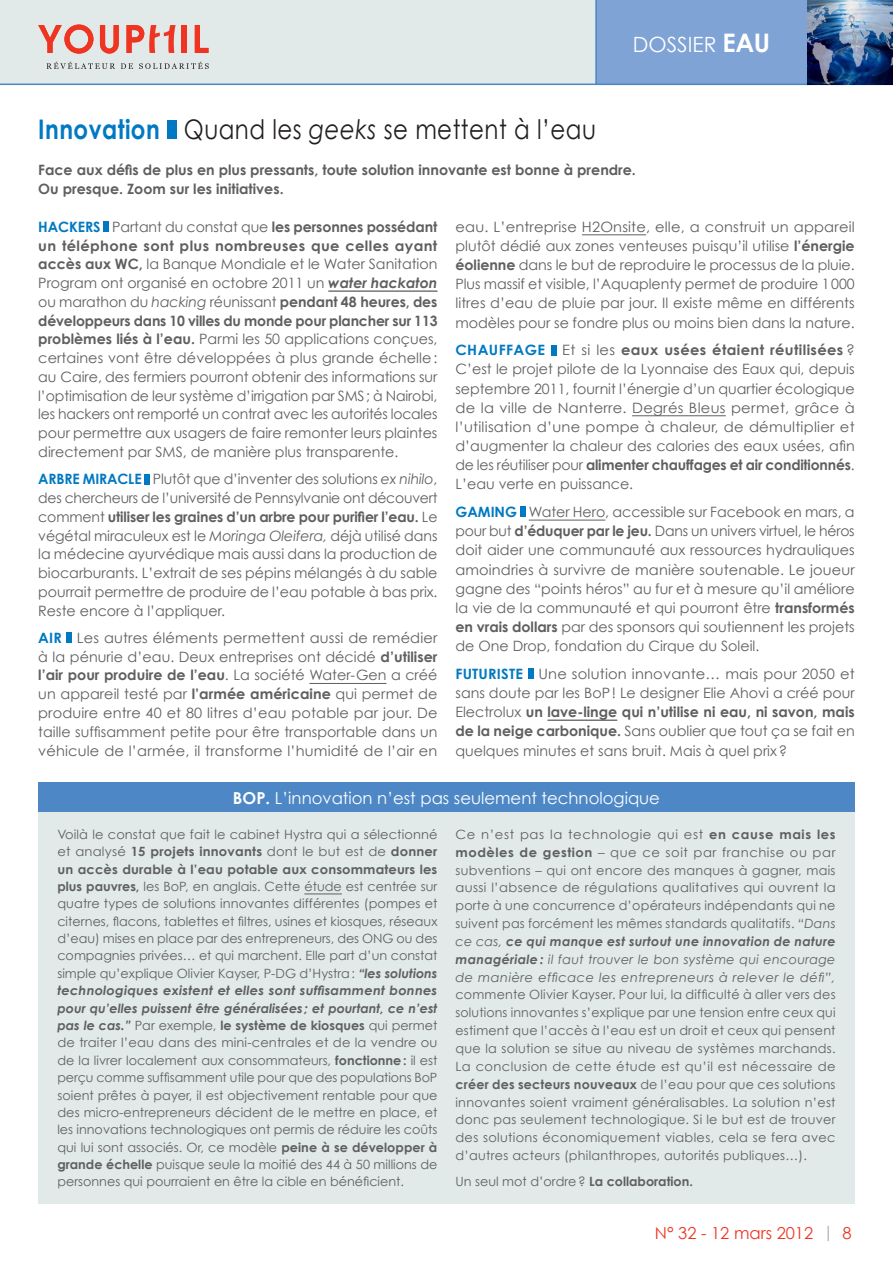
<style>
.page{position:relative;width:893px;height:1263px;background:#fff}
.page>*{position:absolute;margin:0;border:0;box-sizing:border-box;transform-origin:0 0}
.Grd_article_titre{font:27px "Century Gothic";letter-spacing:.02em;color:#231f20;scale:.85 1}
.t1{font:21px "Century Gothic";color:#fff}
.Exergue_-_tire{font:16.5px "Century Gothic";color:#fff}
.t2{font:16.5px "Century Gothic";color:#ef3522}
.article-body-1er{font:14.25px/18.8px "Century Gothic";color:#5f5f62;text-align:justify}
.chapo-4_mm_avant{font:700 14.25px/18.8px "Century Gothic";color:#5f5f62}
.encadré-body{font:12.75px/17.4px "Century Gothic";color:#5f5f62;text-align:justify}
.s1{font-weight:700;font-size:25.5px}
.s2{font-weight:700;color:#0079c2}
.s3{font-style:italic}
.s4{font-weight:700}
.s5{font-weight:700;font-style:italic}
.s6{color:#abacb0}
</style>
<div class="page">
<div style="left:0;top:0;width:595px;height:85px;background:#e1e9e9"></div>
<svg style="left:47px;top:62px;width:68px;height:7px"></svg>
<svg style="left:121px;top:63px;width:12px;height:6px"></svg>
<svg style="left:139px;top:62px;width:70px;height:7px"></svg>
<svg style="left:38px;top:25px;width:55px;height:29px;background:#e69f97"></svg>
<svg style="left:100px;top:25px;width:19px;height:29px"></svg>
<div style="left:182px;top:25px;width:5px;height:28px;background:#ef3522"></div>
<svg style="left:195px;top:25px;width:13px;height:28px"></svg>
<svg style="left:126px;top:25px;width:50px;height:28px"></svg>
<div style="left:595px;top:0;width:213px;height:85px;background:#80a3d5"></div>
<img style="left:808px;top:0;width:85px;height:85px">
<div style="left:38px;top:782px;width:817px;height:30px;background:#4d87c6"></div>
<div style="left:167px;top:121px;width:10px;height:18px;background:#0079c2"></div>
<hr style="left:328px;top:290px;width:109px;height:2px;background:#5f5f62">
<hr style="left:309px;top:683px;width:77px;height:1px;background:#5f5f62">
<div style="left:104px;top:222px;width:5px;height:10px;background:#0079c2"></div>
<div style="left:145px;top:474px;width:5px;height:10px;background:#0079c2"></div>
<div style="left:67px;top:633px;width:5px;height:10px;background:#0079c2"></div>
<hr style="left:582px;top:234px;width:64px;height:1px;background:#5f5f62">
<hr style="left:632px;top:415px;width:94px;height:1px;background:#5f5f62">
<hr style="left:529px;top:520px;width:76px;height:1px;background:#5f5f62">
<hr style="left:547px;top:719px;width:70px;height:2px;background:#5f5f62">
<div style="left:551px;top:345px;width:5px;height:10px;background:#0079c2"></div>
<div style="left:520px;top:507px;width:5px;height:10px;background:#0079c2"></div>
<div style="left:528px;top:669px;width:5px;height:10px;background:#0079c2"></div>
<div style="left:38px;top:812px;width:817px;height:391px;background:#e1e9e9"></div>
<hr style="left:304px;top:893px;width:38px;height:1px;background:#5f5f62">
<p class="t1" style="left:633px;top:32px;width:139px">DOSSIER <span class="s1">EAU</span></p>
<p class="Grd_article_titre" style="left:38px;top:113px;width:658px"><span class="s2">Innovation</span> Quand les <span class="s3">geeks</span> se mettent à l’eau</p>
<p class="chapo-4_mm_avant" style="left:38px;top:160px;width:599px">Face aux défis de plus en plus pressants, toute solution innovante est bonne à prendre.<br>Ou presque. Zoom sur les initiatives.</p>
<p class="article-body-1er" style="left:38px;top:217px;width:401px"><span class="s2">HACKERS</span> Partant du constat que <span class="s4">les personnes possédant un téléphone sont plus nombreuses que celles ayant accès aux WC,</span> la Banque Mondiale et le Water Sanitation Program ont organisé en octobre 2011 un <span class="s5">water hackaton </span>ou marathon du <span class="s3">hacking</span> réunissant <span class="s4">pendant 48 heures, des développeurs dans 10 villes du monde pour plancher sur 113 problèmes liés à l’eau.</span> Parmi les 50 applications conçues, certaines vont être développées à plus grande échelle: au Caire, des fermiers pourront obtenir des informations sur l’optimisation de leur système d’irrigation par SMS; à Nairobi, les hackers ont remporté un contrat avec les autorités locales pour permettre aux usagers de faire remonter leurs plaintes directement par SMS, de manière plus transparente.</p>
<p class="article-body-1er" style="left:38px;top:470px;width:401px"><span class="s2">ARBRE MIRACLE</span> Plutôt que d’inventer des solutions <span class="s3">ex nihilo</span>, des chercheurs de l’université de Pennsylvanie ont découvert comment <span class="s4">utiliser les graines d’un arbre pour purifier l’eau.</span> Le végétal miraculeux est le <span class="s3">Moringa Oleifera,</span> déjà utilisé dans la médecine ayurvédique mais aussi dans la production de biocarburants. L’extrait de ses pépins mélangés à du sable pourrait permettre de produire de l’eau potable à bas prix.<br>Reste encore à l’appliquer.</p>
<p class="article-body-1er" style="left:38px;top:628px;width:401px"><span class="s2">AIR</span> Les autres éléments permettent aussi de remédier à la pénurie d’eau. Deux entreprises ont décidé <span class="s4">d’utiliser l’air pour produire de l’eau</span>. La société Water-Gen a créé un appareil testé par <span class="s4">l’armée américaine</span> qui permet de produire entre 40 et 80 litres d’eau potable par jour. De taille suffisamment petite pour être transportable dans un véhicule de l’armée, il transforme l’humidité de l’air en</p>
<p class="article-body-1er" style="left:455px;top:217px;width:401px;line-height:19.2px">eau. L’entreprise H2Onsite, elle, a construit un appareil plutôt dédié aux zones venteuses puisqu’il utilise <span class="s4">l’énergie éolienne</span> dans le but de reproduire le processus de la pluie.<br>Plus massif et visible, l’Aquaplenty permet de produire 1000 litres d’eau de pluie par jour. Il existe même en différents modèles pour se fondre plus ou moins bien dans la nature.</p>
<p class="article-body-1er" style="left:455px;top:340px;width:401px;line-height:19.2px"><span class="s2">CHAUFFAGE</span> Et si les <span class="s4">eaux usées étaient réutilisées</span> ?<br>C’est le projet pilote de la Lyonnaise des Eaux qui, depuis septembre 2011, fournit l’énergie d’un quartier écologique de la ville de Nanterre. Degrés Bleus permet, grâce à l’utilisation d’une pompe à chaleur, de démultiplier et d’augmenter la chaleur des calories des eaux usées, afin de les réutiliser pour <span class="s4">alimenter chauffages et air conditionnés</span>.<br>L’eau verte en puissance.</p>
<p class="article-body-1er" style="left:455px;top:502px;width:401px;line-height:19.2px"><span class="s2">GAMING</span> Water Hero, accessible sur Facebook en mars, a pour but <span class="s4">d’éduquer par le jeu.</span> Dans un univers virtuel, le héros doit aider une communauté aux ressources hydrauliques amoindries à survivre de manière soutenable. Le joueur gagne des “points héros” au fur et à mesure qu’il améliore la vie de la communauté et qui pourront être <span class="s4">transformés en vrais dollars</span> par des sponsors qui soutiennent les projets de One Drop, fondation du Cirque du Soleil.</p>
<p class="article-body-1er" style="left:455px;top:664px;width:401px;line-height:19.2px"><span class="s2">FUTURISTE</span> Une solution innovante… mais pour 2050 et sans doute par les BoP! Le designer Elie Ahovi a créé pour Electrolux <span class="s4">un lave-linge qui n’utilise ni eau, ni savon, mais de la neige carbonique.</span> Sans oublier que tout ça se fait en quelques minutes et sans bruit. Mais à quel prix?</p>
<p class="Exergue_-_tire" style="left:233px;top:787px;width:429px"><span class="s4">BOP.</span> L’innovation n’est pas seulement technologique</p>
<p class="encadré-body" style="left:57px;top:825px;width:382px">Voilà le constat que fait le cabinet Hystra qui a sélectionné et analysé <span class="s4">15 projets innovants</span> dont le but est de <span class="s4">donner un accès durable à l’eau potable aux consommateurs les plus pauvres,</span> les BoP, en anglais. Cette étude est centrée sur quatre types de solutions innovantes différentes (pompes et citernes, flacons, tablettes et filtres, usines et kiosques, réseaux d’eau) mises en place par des entrepreneurs, des ONG ou des compagnies privées… et qui marchent. Elle part d’un constat simple qu’explique Olivier Kayser, P-DG d’Hystra: <span class="s5">“les solutions technologiques existent et elles sont suffisamment bonnes pour qu’elles puissent être généralisées ; et pourtant, ce n’est pas le cas.”</span> Par exemple, <span class="s4">le système de kiosques</span> qui permet de traiter l’eau dans des mini-centrales et de la vendre ou de la livrer localement aux consommateurs, <span class="s4">fonctionne:</span> il est perçu comme suffisamment utile pour que des populations BoP soient prêtes à payer, il est objectivement rentable pour que des micro-entrepreneurs décident de le mettre en place, et les innovations technologiques ont permis de réduire les coûts qui lui sont associés. Or, ce modèle <span class="s4">peine à se développer à grande échelle</span> puisque seule la moitié des 44 à 50 millions de personnes qui pourraient en être la cible en bénéficient.</p>
<p class="encadré-body" style="left:455px;top:825px;width:382px;line-height:17.9px">Ce n’est pas la technologie qui est <span class="s4">en cause mais les modèles de gestion</span> – que ce soit par franchise ou par subventions – qui ont encore des manques à gagner, mais aussi l’absence de régulations qualitatives qui ouvrent la porte à une concurrence d’opérateurs indépendants qui ne suivent pas forcément les mêmes standards qualitatifs. <span class="s3">“Dans ce cas,</span> <span class="s5">ce qui manque est surtout une innovation de nature managériale :</span> <span class="s3">il faut trouver le bon système qui encourage de manière efficace les entrepreneurs à relever le défi”, </span>commente Olivier Kayser. Pour lui, la difficulté à aller vers des solutions innovantes s’explique par une tension entre ceux qui estiment que l’accès à l’eau est un droit et ceux qui pensent que la solution se situe au niveau de systèmes marchands.<br>La conclusion de cette étude est qu’il est nécessaire de <span class="s4">créer des secteurs nouveaux</span> de l’eau pour que ces solutions innovantes soient vraiment généralisables. La solution n’est donc pas seulement technologique. Si le but est de trouver des solutions économiquement viables, cela se fera avec d’autres acteurs (philanthropes, autorités publiques…).</p>
<p class="encadré-body" style="left:455px;top:1173px;width:239px">Un seul mot d’ordre? <span class="s4">La collaboration.</span></p>
<p class="t2" style="left:655px;top:1223px;width:198px">N° 32 - 12 mars 2012 <span class="s6">|</span> 8</p>
</div>
